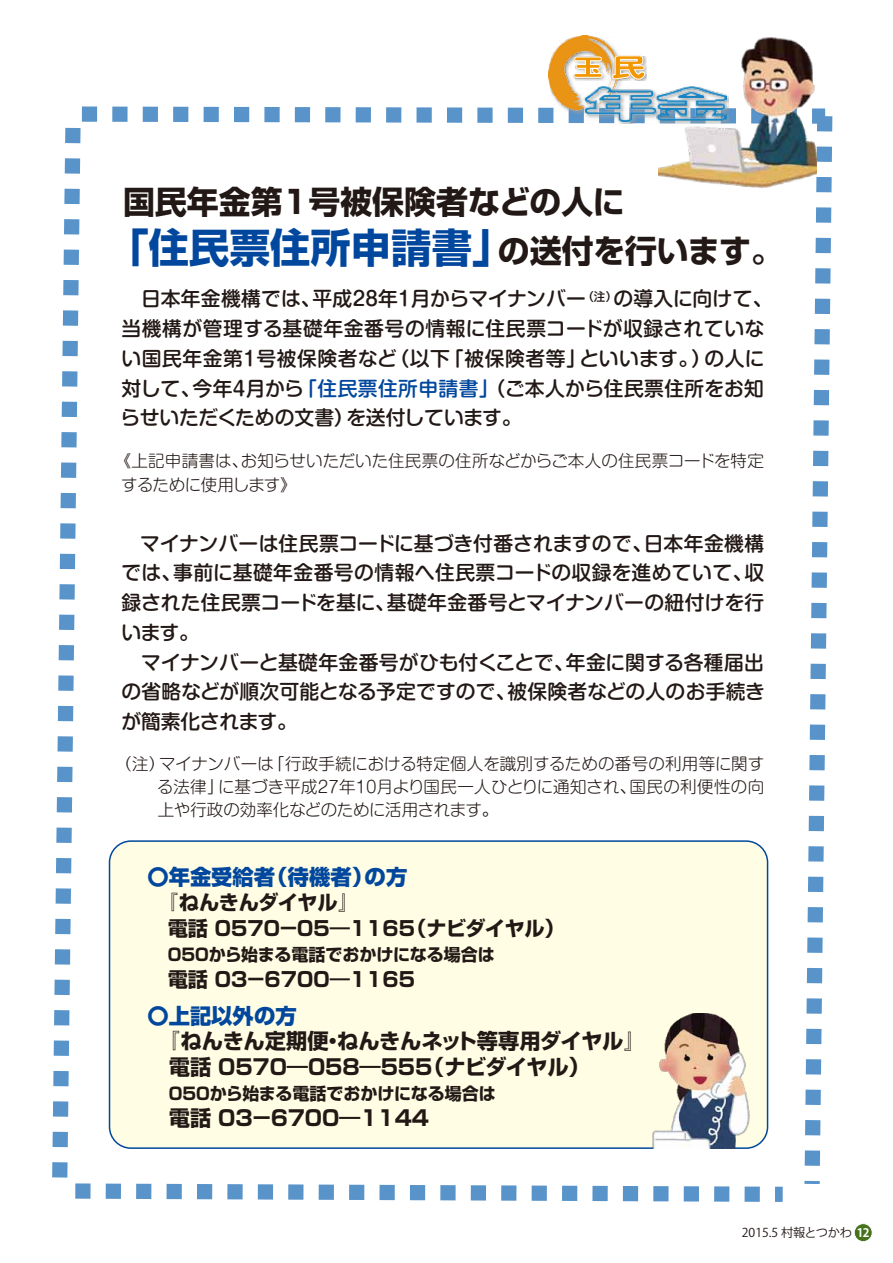
<style>
.page{position:relative;width:893px;height:1263px;background:#fff}
.page>*{position:absolute;margin:0;border:0;box-sizing:border-box;transform-origin:0 0}
.t1{font:700 40.35px "Shin Go Pro";color:#00479d}
.t2{font:700 31.95px "Shin Go Pro";color:#221815}
.t3{font:700 21.3px/25.5px "Shin Go Pro";letter-spacing:-.035em;color:#221815}
.t4{font:700 21.3px "Shin Go Pro";letter-spacing:-.195em;color:#221815}
.t5{font:800 21.3px "Shin Go Pro";color:#00479d}
.t6{font:700 20.25px/25.5px "Shin Go Pro";letter-spacing:-.04em;color:#221815}
.t7{font:700 20.25px "Shin Go Pro";letter-spacing:-.195em;color:#221815}
.t8{font:500 19.8px/29.7px "Shin M Go Pro";letter-spacing:.01em;color:#221815}
.t9{font:700 16.95px "Shin Go Pro";color:#221815}
.t10{font:300 16.5px/23.1px "Shin M Go Pro";letter-spacing:-.005em;color:#221815}
.t11{font:12.15px "Koz Go Pro";color:#221815}
.s1{font-size:31.95px;color:#221815}
.s2{color:#00479d}
.s3{font-weight:800;color:#00479d}
.s4{font-weight:700;font-size:11.7px;color:#fff}
</style>
<div class="page">
<svg style="left:81px;top:106px;width:470px;height:17px"></svg>
<svg style="left:75px;top:1183px;width:708px;height:19px"></svg>
<svg style="left:52px;top:113px;width:36px;height:1083px"></svg>
<svg style="left:804px;top:108px;width:29px;height:1076px"></svg>
<div style="left:110px;top:841px;width:658px;height:307px;background:#fffde4;border-radius:21px"></div>
<div style="left:109px;top:840px;width:659px;height:309px;border:2px solid #00479d;border-radius:21px"></div>
<img style="left:551px;top:121px;width:108px;height:3px">
<img style="left:549px;top:35px;width:110px;height:86px">
<svg style="left:574px;top:57px;width:28px;height:21px"></svg>
<svg style="left:612px;top:56px;width:33px;height:23px"></svg>
<svg style="left:854px;top:1223px;width:19px;height:19px"></svg>
<img style="left:659px;top:37px;width:158px;height:154px">
<img style="left:633px;top:1014px;width:135px;height:135px">
<p class="t2" style="left:123px;top:177px;width:503px">国民年金第１号被保険者などの人に</p>
<p class="t1" style="left:108px;top:216px;width:676px">「住民票住所申請書」<span class="s1">の送付を行います。</span></p>
<p class="t8" style="left:121px;top:282px;width:653px">　日本年金機構では、平成28年１月からマイナンバー<sup>（注）</sup>の導入に向けて、当機構が管理する基礎年金番号の情報に住民票コードが収録されていない国民年金第１号被保険者など（以下「被保険者等」といいます。）の人に対して、今年４月から<span class="s2">「住民票住所申請書」</span>（ご本人から住民票住所をお知らせいただくための文書）を送付しています。</p>
<p class="t10" style="left:121px;top:447px;width:644px;line-height:24.2px;text-indent:-7px">《上記申請書は、お知らせいただいた住民票の住所などからご本人の住民票コードを特定するために使用します》</p>
<p class="t8" style="left:121px;top:526px;width:645px;text-indent:19px">マイナンバーは住民票コードに基づき付番されますので、日本年金機構では、事前に基礎年金番号の情報へ住民票コードの収録を進めていて、収録された住民票コードを基に、基礎年金番号とマイナンバーの紐付けを行います。<br>　マイナンバーと基礎年金番号がひも付くことで、年金に関する各種届出の省略などが順次可能となる予定ですので、被保険者などの人のお手続きが簡素化されます。</p>
<p class="t10" style="left:157px;top:750px;width:609px;text-align:justify;text-indent:-42px">（注）マイナンバーは「行政手続における特定個人を識別するための番号の利用等に関する法律」に基づき平成２７年１０月より国民一人ひとりに通知され、国民の利便性の向上や行政の効率化などのために活用されます。</p>
<p class="t5" style="left:148px;top:860px;width:261px">〇年金受給者（待機者）の方</p>
<p class="t6" style="left:148px;top:888px;width:419px">　『ねんきんダイヤル』<br>　電話 ０５７０－０５―１１６５（ナビダイヤル）</p>
<p class="t9" style="left:166px;top:941px;width:330px">０５０から始まる電話でおかけになる場合は</p>
<p class="t7" style="left:148px;top:963px;width:271px">　電話 ０３－６７００―１１６５</p>
<p class="t3" style="left:148px;top:1000px;width:499px"><span class="s3">〇上記以外の方<br></span>　『ねんきん定期便・ねんきんネット等専用ダイヤル』　電話 ０５７０―０５８―５５５（ナビダイヤル）</p>
<p class="t9" style="left:167px;top:1080px;width:330px">０５０から始まる電話でおかけになる場合は</p>
<p class="t4" style="left:148px;top:1101px;width:285px">　電話 ０３－６７００―１１４４</p>
<p class="t11" style="left:742px;top:1225px;width:129px">2015.5 村報とつかわ <span class="s4">12</span></p>
</div>
